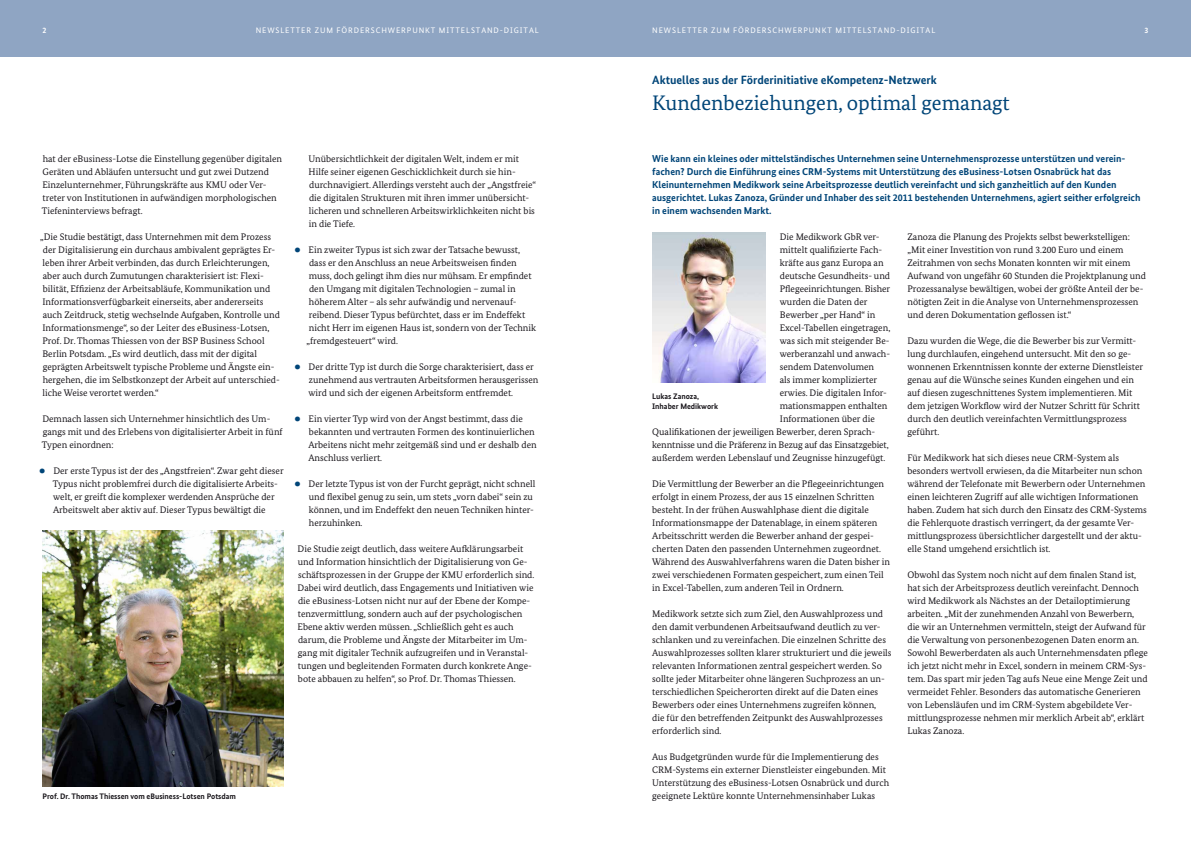
<style>
.page{position:relative;width:1191px;height:842px;background:#fff}
.page>*{position:absolute;margin:0;border:0;box-sizing:border-box;transform-origin:0 0}
.t1{font:21px "Bundes Serif";color:#004578}
.t2{font:700 12px "Bundes Sans";color:#004578}
.t3{font:700 10px/13px "Bundes Sans";color:#004578}
.t4{font:9.5px/13px "Bundes Serif";color:#1a171c}
.t5{font:8px "Bundes Sans";letter-spacing:.11em;color:#fff}
.Bildunterschrift{font:700 8px/10.5px "Bundes Sans";color:#1a171c}
.t6{font:700 8px "Bundes Sans";color:#fff}
.s1{font-weight:700;font-size:21px;color:#004578}
</style>
<div class="page">
<div style="left:0;top:0;width:595px;height:57px;background:#8fa5c3"></div>
<div style="left:595px;top:0;width:596px;height:57px;background:#8fa5c3"></div>
<img style="left:43px;top:530px;width:240px;height:256px">
<img style="left:652px;top:233px;width:113px;height:150px">
<p class="t6" style="left:43px;top:25px;width:5px">2</p>
<p class="t5" style="left:256px;top:25px;width:284px">NEWSLETTER ZUM FÖRDERSCHWERPUNKT MITTELSTAND-DIGITAL</p>
<p class="t5" style="left:652px;top:25px;width:284px">NEWSLETTER ZUM FÖRDERSCHWERPUNKT MITTELSTAND-DIGITAL</p>
<p class="t6" style="left:1144px;top:25px;width:5px">3</p>
<p class="t4" style="left:42px;top:152px;width:242px">hat der eBusiness-Lotse die Einstellung gegenüber digitalen Geräten und Abläufen untersucht und gut zwei Dutzend Einzelunternehmer, Führungskräfte aus KMU oder Ver&shy;treter von Institutionen in aufwändigen morphologischen Tiefeninterviews befragt.</p>
<p class="t4" style="left:40px;top:230px;width:241px">„Die Studie bestätigt, dass Unternehmen mit dem Prozess der Digitalisierung ein durchaus ambivalent geprägtes Er&shy;leben ihrer Arbeit verbinden, das durch Erleichterungen, aber auch durch Zumutungen charakterisiert ist: Flexi&shy;bilität, Effizienz der Arbeitsabläufe, Kommunikation und Informationsverfügbarkeit einerseits, aber andererseits auch Zeitdruck, stetig wechselnde Aufgaben, Kontrolle und Informationsmenge“, so der Leiter des eBusiness-Lotsen, Prof. Dr. Thomas Thiessen von der BSP Business School Berlin Potsdam. „Es wird deutlich, dass mit der digital geprägten Arbeitswelt typische Probleme und Ängste ein&shy;hergehen, die im Selbstkonzept der Arbeit auf unterschied&shy;liche Weise verortet werden.“</p>
<p class="t4" style="left:42px;top:412px;width:242px">Demnach lassen sich Unternehmer hinsichtlich des Um&shy;gangs mit und des Erlebens von digitalisierter Arbeit in fünf<br>Typen einordnen:</p>
<p class="t4" style="left:53px;top:464px;width:232px;text-indent:-14px"><span class="s1">•</span> Der erste Typus ist der des „Angstfreien“. Zwar geht dieser Typus nicht problemfrei durch die digitalisierte Arbeits&shy;welt, er greift die komplexer werdenden Ansprüche der Arbeitswelt aber aktiv auf. Dieser Typus bewältigt die</p>
<p class="t4" style="left:308px;top:152px;width:229px">Unübersichtlichkeit der digitalen Welt, indem er mit Hilfe seiner eigenen Geschicklichkeit durch sie hin&shy;durchnavigiert. Allerdings versteht auch der „Angstfreie“ die digitalen Strukturen mit ihren immer unübersicht&shy;licheren und schnelleren Arbeitswirklichkeiten nicht bis in die Tiefe.</p>
<p class="t4" style="left:306px;top:243px;width:231px;text-indent:-12px"><span class="s1">•</span> Ein zweiter Typus ist sich zwar der Tatsache bewusst, dass er den Anschluss an neue Arbeitsweisen finden muss, doch gelingt ihm dies nur mühsam. Er empfindet den Umgang mit digitalen Technologien – zumal in höherem Alter – als sehr aufwändig und nervenauf&shy;reibend. Dieser Typus befürchtet, dass er im Endeffekt nicht Herr im eigenen Haus ist, sondern von der Technik „fremdgesteuert“ wird.</p>
<p class="t4" style="left:308px;top:360px;width:231px;text-indent:-14px"><span class="s1">•</span> Der dritte Typ ist durch die Sorge charakterisiert, dass er zunehmend aus vertrauten Arbeitsformen herausgerissen wird und sich der eigenen Arbeitsform entfremdet.</p>
<p class="t4" style="left:308px;top:412px;width:230px;text-indent:-14px"><span class="s1">•</span> Ein vierter Typ wird von der Angst bestimmt, dass die bekannten und vertrauten Formen des kontinuierlichen Arbeitens nicht mehr zeitgemäß sind und er deshalb den Anschluss verliert.</p>
<p class="t4" style="left:309px;top:477px;width:228px;text-indent:-15px"><span class="s1">•</span> Der letzte Typus ist von der Furcht geprägt, nicht schnell und flexibel genug zu sein, um stets „vorn dabei“ sein zu können, und im Endeffekt den neuen Techniken hinter&shy;herzuhinken.</p>
<p class="t4" style="left:298px;top:542px;width:238px">Die Studie zeigt deutlich, dass weitere Aufklärungsarbeit und Information hinsichtlich der Digitalisierung von Ge&shy;schäftsprozessen in der Gruppe der KMU erforderlich sind.<br>Dabei wird deutlich, dass Engagements und Initiativen wie die eBusiness-Lotsen nicht nur auf der Ebene der Kompe&shy;tenzvermittlung, sondern auch auf der psychologischen Ebene aktiv werden müssen. „Schließlich geht es auch darum, die Probleme und Ängste der Mitarbeiter im Um&shy;gang mit digitaler Technik aufzugreifen und in Veranstal&shy;tungen und begleitenden Formaten durch konkrete Ange&shy;bote abbauen zu helfen“, so Prof. Dr. Thomas Thiessen.</p>
<p class="Bildunterschrift" style="left:43px;top:791px;width:195px">Prof. Dr. Thomas Thiessen vom eBusiness-Lotsen Potsdam</p>
<h3 class="t2" style="left:652px;top:72px;width:286px">Aktuelles aus der Förderinitiative eKompetenz-Netzwerk</h3>
<h2 class="t1" style="left:652px;top:90px;width:359px">Kundenbeziehungen, optimal gemanagt</h2>
<h4 class="t3" style="left:652px;top:152px;width:490px">Wie kann ein kleines oder mittelständisches Unternehmen seine Unternehmensprozesse unterstützen und verein&shy;fachen? Durch die Einführung eines CRM-Systems mit Unterstützung des eBusiness-Lotsen Osnabrück hat das Kleinunternehmen Medikwork seine Arbeitsprozesse deutlich vereinfacht und sich ganzheitlich auf den Kunden ausgerichtet. Lukas Zanoza, Gründer und Inhaber des seit 2011 bestehenden Unternehmens, agiert seither erfolgreich in einem wachsenden Markt.</h4>
<p class="t4" style="left:780px;top:230px;width:100px">Die Medikwork GbR ver-</p>
<p class="t4" style="left:780px;top:243px;width:104px">mittelt qualifizierte Fach-</p>
<p class="t4" style="left:780px;top:256px;width:105px">kräfte aus ganz Europa an</p>
<p class="t4" style="left:780px;top:269px;width:112px">deutsche Gesundheits- und</p>
<p class="t4" style="left:780px;top:282px;width:112px">Pflegeeinrichtungen. Bisher</p>
<p class="t4" style="left:780px;top:295px;width:89px">wurden die Daten der</p>
<p class="t4" style="left:780px;top:308px;width:97px">Bewerber „per Hand“ in</p>
<p class="t4" style="left:780px;top:321px;width:112px">Excel-Tabellen eingetragen,</p>
<p class="t4" style="left:780px;top:334px;width:111px">was sich mit steigender Be-</p>
<p class="t4" style="left:780px;top:347px;width:112px">werberanzahl und anwach-</p>
<p class="t4" style="left:780px;top:360px;width:96px">sendem Datenvolumen</p>
<p class="t4" style="left:780px;top:373px;width:99px">als immer komplizierter</p>
<p class="t4" style="left:780px;top:386px;width:109px">erwies. Die digitalen Infor-</p>
<p class="t4" style="left:780px;top:399px;width:109px">mationsmappen enthalten</p>
<p class="t4" style="left:780px;top:412px;width:96px">Informationen über die</p>
<p class="t4" style="left:652px;top:425px;width:225px">Qualifikationen der jeweiligen Bewerber, deren Sprach-</p>
<p class="t4" style="left:652px;top:438px;width:238px">kenntnisse und die Präferenz in Bezug auf das Einsatzgebiet,</p>
<p class="t4" style="left:652px;top:451px;width:235px">außerdem werden Lebenslauf und Zeugnisse hinzugefügt.</p>
<p class="t4" style="left:652px;top:477px;width:239px">Die Vermittlung der Bewerber an die Pflegeeinrichtungen erfolgt in einem Prozess, der aus 15 einzelnen Schritten besteht. In der frühen Auswahlphase dient die digitale Informationsmappe der Datenablage, in einem späteren Arbeitsschritt werden die Bewerber anhand der gespei&shy;cherten Daten den passenden Unternehmen zugeordnet.<br>Während des Auswahlverfahrens waren die Daten bisher in zwei verschiedenen Formaten gespeichert, zum einen Teil in Excel-Tabellen, zum anderen Teil in Ordnern.</p>
<p class="t4" style="left:652px;top:607px;width:241px">Medikwork setzte sich zum Ziel, den Auswahlprozess und den damit verbundenen Arbeitsaufwand deutlich zu ver&shy;schlanken und zu vereinfachen. Die einzelnen Schritte des Auswahlprozesses sollten klarer strukturiert und die jeweils relevanten Informationen zentral gespeichert werden. So sollte jeder Mitarbeiter ohne längeren Suchprozess an un&shy;terschiedlichen Speicherorten direkt auf die Daten eines Bewerbers oder eines Unternehmens zugreifen können,<br>die für den betreffenden Zeitpunkt des Auswahlprozesses erforderlich sind.</p>
<p class="t4" style="left:652px;top:750px;width:238px">Aus Budgetgründen wurde für die Implementierung des CRM-Systems ein externer Dienstleister eingebunden. Mit Unterstützung des eBusiness-Lotsen Osnabrück und durch geeignete Lektüre konnte Unternehmensinhaber Lukas</p>
<p class="Bildunterschrift" style="left:652px;top:391px;width:67px">Lukas Zanoza,<br>Inhaber Medikwork</p>
<p class="t4" style="left:907px;top:230px;width:240px">Zanoza die Planung des Projekts selbst bewerkstelligen: „Mit einer Investition von rund 3.200 Euro und einem Zeitrahmen von sechs Monaten konnten wir mit einem Aufwand von ungefähr 60 Stunden die Projektplanung und Prozessanalyse bewältigen, wobei der größte Anteil der be&shy;nötigten Zeit in die Analyse von Unternehmensprozessen und deren Dokumentation geflossen ist.“</p>
<p class="t4" style="left:907px;top:334px;width:237px">Dazu wurden die Wege, die die Bewerber bis zur Vermitt&shy;lung durchlaufen, eingehend untersucht. Mit den so ge&shy;wonnenen Erkenntnissen konnte der externe Dienstleister genau auf die Wünsche seines Kunden eingehen und ein auf diesen zugeschnittenes System implementieren. Mit dem jetzigen Workflow wird der Nutzer Schritt für Schritt durch den deutlich vereinfachten Vermittlungsprozess geführt.</p>
<p class="t4" style="left:907px;top:451px;width:241px">Für Medikwork hat sich dieses neue CRM-System als besonders wertvoll erwiesen, da die Mitarbeiter nun schon während der Telefonate mit Bewerbern oder Unternehmen einen leichteren Zugriff auf alle wichtigen Informationen haben. Zudem hat sich durch den Einsatz des CRM-Systems die Fehlerquote drastisch verringert, da der gesamte Ver&shy;mittlungsprozess übersichtlicher dargestellt und der aktu&shy;elle Stand umgehend ersichtlich ist.</p>
<p class="t4" style="left:907px;top:568px;width:242px">Obwohl das System noch nicht auf dem finalen Stand ist, hat sich der Arbeitsprozess deutlich vereinfacht. Dennoch wird Medikwork als Nächstes an der Detailoptimierung arbeiten. „Mit der zunehmenden Anzahl von Bewerbern, die wir an Unternehmen vermitteln, steigt der Aufwand für die Verwaltung von personenbezogenen Daten enorm an.<br>Sowohl Bewerberdaten als auch Unternehmensdaten pflege ich jetzt nicht mehr in Excel, sondern in meinem CRM-Sys&shy;tem. Das spart mir jeden Tag aufs Neue eine Menge Zeit und vermeidet Fehler. Besonders das automatische Generieren von Lebensläufen und im CRM-System abgebildete Ver&shy;mittlungsprozesse nehmen mir merklich Arbeit ab“, erklärt Lukas Zanoza.</p>
</div>
